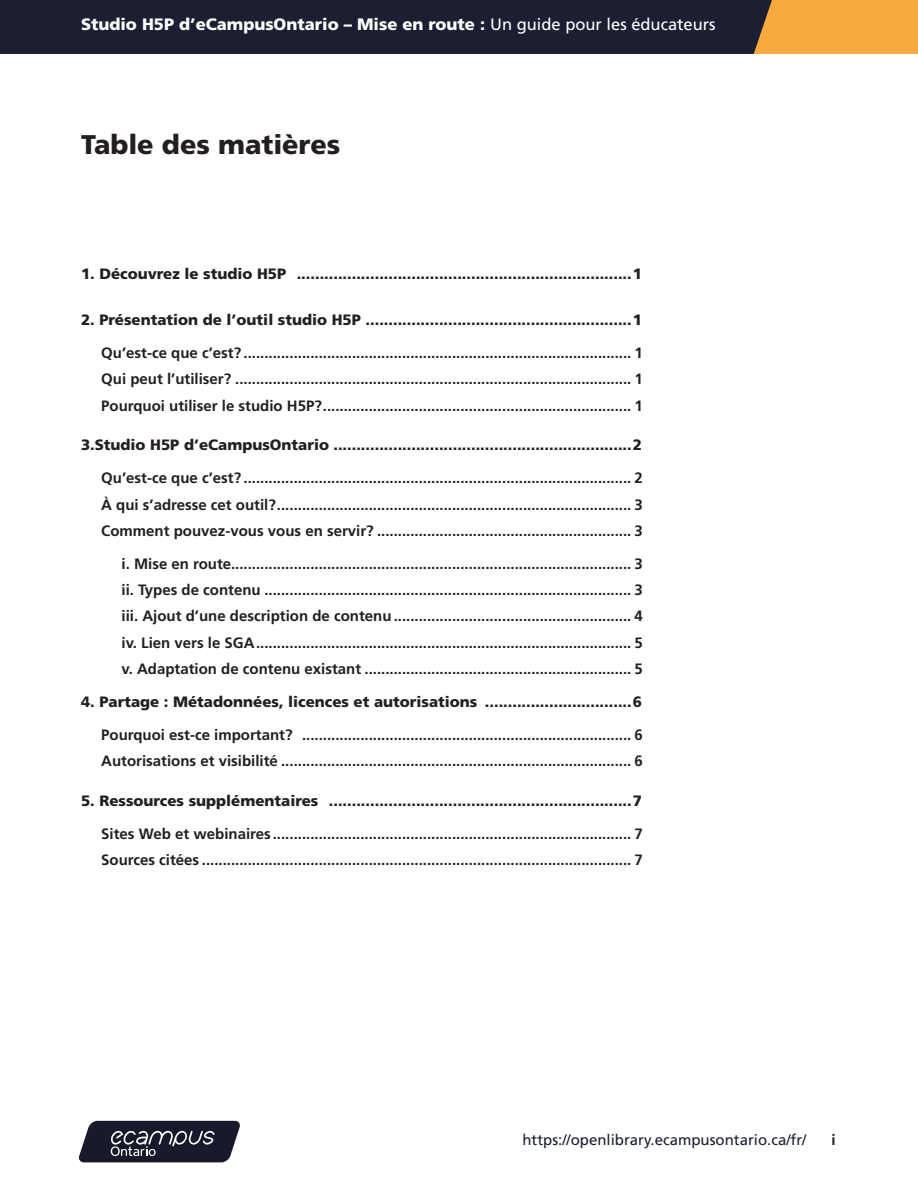
<style>
.page{position:relative;width:918px;height:1188px;background:#fff}
.page>*{position:absolute;margin:0;border:0;box-sizing:border-box;transform-origin:0 0}
.H0{font:900 27px "Frutiger LT Std";letter-spacing:-.005em;color:#231f20}
.t1{font:900 16.5px "Frutiger LT Std";color:#fff}
.t2{font:700 15px "Frutiger LT Std";color:#231f20}
.t3{font:900 15px "Frutiger LT Std";color:#231f20}
.t4{font:15px "Frutiger LT Std";color:#1c1f31}
.s1{font-weight:400}
</style>
<div class="page">
<svg style="left:78px;top:1121px;width:162px;height:41px;background:#3d3d4d"></svg>
<div style="left:705px;top:0;width:213px;height:54px;background:#f9aa3e"></div>
<div style="left:0;top:0;width:772px;height:54px;background:#1c1f31"></div>
<p class="t1" style="left:81px;top:14px;width:636px">Studio H5P d’eCampusOntario – Mise en route : <span class="s1">Un guide pour les éducateurs</span></p>
<p class="H0" style="left:81px;top:128px;width:261px">Table des matières</p>
<p class="t3" style="left:81px;top:264px;width:562px">1. Découvrez le studio H5P .........................................................................1</p>
<p class="t3" style="left:81px;top:311px;width:562px">2. Présentation de l’outil studio H5P ..........................................................1</p>
<p class="t2" style="left:101px;top:344px;width:543px">Qu’est-ce que c’est? ............................................................................................. 1</p>
<p class="t2" style="left:101px;top:370px;width:543px">Qui peut l’utiliser? ............................................................................................... 1</p>
<p class="t2" style="left:101px;top:397px;width:543px">Pourquoi utiliser le studio H5P?.......................................................................... 1</p>
<p class="t3" style="left:81px;top:436px;width:562px">3.Studio H5P d’eCampusOntario .................................................................2</p>
<p class="t2" style="left:101px;top:469px;width:543px">Qu’est-ce que c’est? ............................................................................................. 2</p>
<p class="t2" style="left:101px;top:496px;width:543px">À qui s’adresse cet outil?..................................................................................... 3</p>
<p class="t2" style="left:101px;top:522px;width:543px">Comment pouvez-vous vous en servir? ............................................................. 3</p>
<p class="t2" style="left:122px;top:555px;width:523px">i. Mise en route................................................................................................ 3</p>
<p class="t2" style="left:122px;top:581px;width:523px">ii. Types de contenu ........................................................................................ 3</p>
<p class="t2" style="left:122px;top:607px;width:523px">iii. Ajout d’une description de contenu......................................................... 4</p>
<p class="t2" style="left:122px;top:634px;width:523px">iv. Lien vers le SGA.......................................................................................... 5</p>
<p class="t2" style="left:122px;top:660px;width:523px">v. Adaptation de contenu existant ................................................................ 5</p>
<p class="t3" style="left:81px;top:693px;width:562px">4. Partage : Métadonnées, licences et autorisations ................................6</p>
<p class="t2" style="left:101px;top:726px;width:543px">Pourquoi est-ce important? ............................................................................... 6</p>
<p class="t2" style="left:101px;top:752px;width:543px">Autorisations et visibilité .................................................................................... 6</p>
<p class="t3" style="left:81px;top:792px;width:562px">5. Ressources supplémentaires ..................................................................7</p>
<p class="t2" style="left:101px;top:825px;width:543px">Sites Web et webinaires ...................................................................................... 7</p>
<p class="t2" style="left:101px;top:851px;width:543px">Sources citées ....................................................................................................... 7</p>
<p class="t4" style="left:522px;top:1131px;width:285px">https://openlibrary.ecampusontario.ca/fr/</p>
<p class="t2" style="left:831px;top:1131px;width:6px">i</p>
</div>
